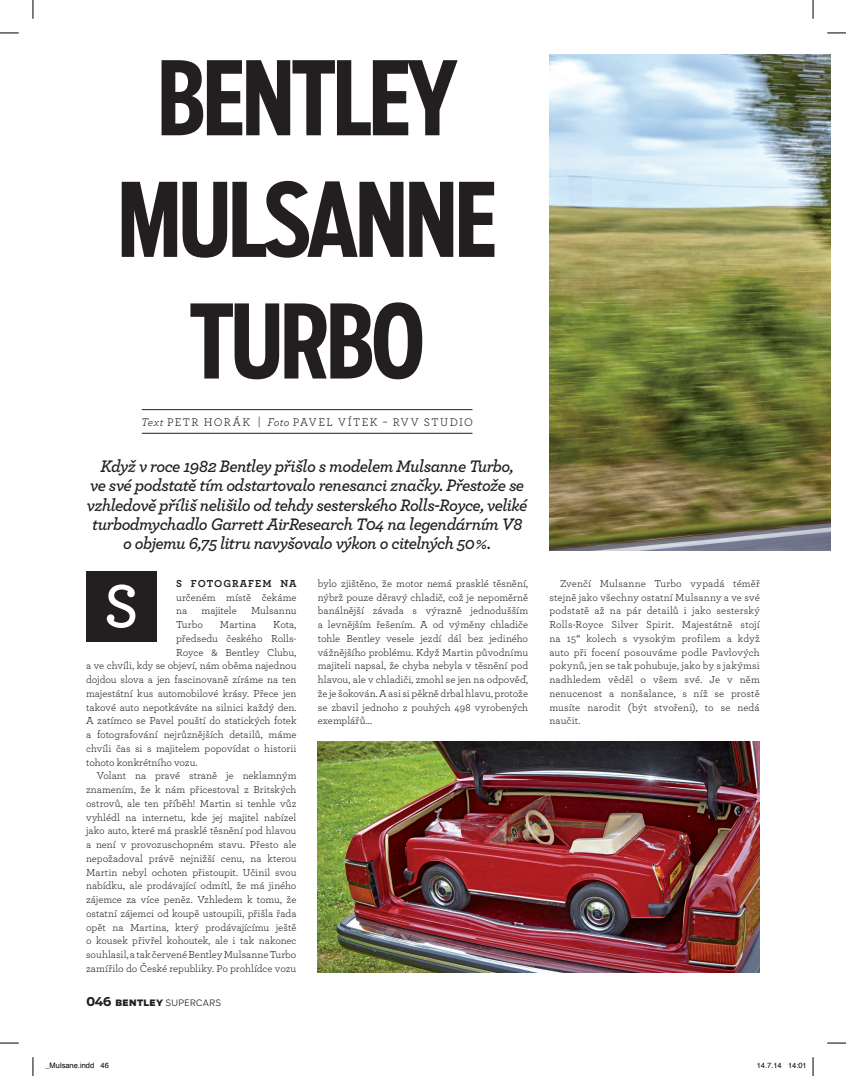
<style>
.page{position:relative;width:846px;height:1076px;background:#fff}
.page>*{position:absolute;margin:0;border:0;box-sizing:border-box;transform-origin:0 0}
.t1{font:700 101.38px/121.6px "Salvo Sans Extra Cond";letter-spacing:-.03em;color:#231f20;text-align:center}
.t2{font:600 63.75px "Archer";color:#fff}
.t3{font:italic 600 17.5px/19.4px "Archer";letter-spacing:-.035em;color:#231f20;text-align:center}
.t4{font:11.62px "Archer";letter-spacing:.12em;color:#231f20}
.t5{font:10.62px/13.8px "Archer";color:#231f20;text-align:justify}
.t6{font:700 10.62px "Archer";letter-spacing:.09em;color:#231f20}
.t7{font:300 8.75px "Salvo Sans";letter-spacing:.03em;color:#231f20}
.t8{font:7.5px "Helvetica";color:#000}
.s1{font-style:italic}
.s2{font-weight:700;font-size:12.5px}
.s3{font-weight:900}
</style>
<div class="page">
<hr style="left:142px;top:409px;width:330px;height:1px;background:#231f20">
<hr style="left:142px;top:433px;width:330px;height:1px;background:#231f20">
<img style="left:549px;top:54px;width:281px;height:496px">
<div style="left:86px;top:571px;width:71px;height:71px;background:#231f20"></div>
<img style="left:318px;top:741px;width:441px;height:231px">
<svg style="left:0;top:32px;width:19px;height:2px"></svg>
<svg style="left:827px;top:32px;width:18px;height:2px"></svg>
<svg style="left:0;top:1042px;width:19px;height:2px"></svg>
<svg style="left:827px;top:1042px;width:18px;height:2px"></svg>
<svg style="left:32px;top:0;width:2px;height:19px"></svg>
<svg style="left:32px;top:1057px;width:2px;height:19px"></svg>
<svg style="left:812px;top:0;width:1px;height:19px"></svg>
<svg style="left:812px;top:1057px;width:1px;height:19px"></svg>
<h1 class="t1" style="left:117px;top:38px;width:381px">BENTLEY<br>MULSANNE<br>TURBO</h1>
<p class="t4" style="left:141px;top:414px;width:333px"><span class="s1">Text</span> Petr Hor ák | <span class="s1">Foto</span> Pav el Vítek – RVV Studio</p>
<p class="t3" style="left:87px;top:455px;width:442px">Když v roce 1982 Bentley přišlo s modelem Mulsanne Turbo,<br>ve své podstatě tím odstartovalo renesanci značky. Přestože se vzhledově příliš nelišilo od tehdy sesterského Rolls-Royce, veliké turbodmychadlo Garrett AirResearch T04 na legendárním V8 o objemu 6,75 litru navyšovalo výkon o citelných 50 %.</p>
<p class="t6" style="left:176px;top:575px;width:122px">S FOTOGRAFEM NA</p>
<p class="t5" style="left:176px;top:590px;width:122px">určeném místě čekáme na</p>
<h2 class="t2" style="left:104px;top:558px;width:37px">S</h2>
<p class="t5" style="left:201px;top:603px;width:37px">majitele</p>
<p class="t5" style="left:251px;top:603px;width:47px">Mulsannu</p>
<p class="t5" style="left:176px;top:617px;width:28px">Turbo</p>
<p class="t5" style="left:220px;top:617px;width:38px">Martina</p>
<p class="t5" style="left:273px;top:617px;width:25px">Kota,</p>
<p class="t5" style="left:176px;top:631px;width:122px">předsedu českého Rolls-</p>
<p class="t5" style="left:176px;top:645px;width:122px">Royce &amp; Bentley Clubu,</p>
<p class="t5" style="left:86px;top:658px;width:212px">a ve chvíli, kdy se objeví, nám oběma najednou</p>
<p class="t5" style="left:86px;top:672px;width:212px">dojdou slova a jen fascinovaně zíráme na ten</p>
<p class="t5" style="left:86px;top:686px;width:212px">majestátní kus automobilové krásy. Přece jen</p>
<p class="t5" style="left:86px;top:700px;width:212px">takové auto nepotkáváte na silnici každý den.</p>
<p class="t5" style="left:86px;top:713px;width:212px">A zatímco se Pavel pouští do statických fotek</p>
<p class="t5" style="left:86px;top:727px;width:212px">a fotografování nejrůznějších detailů, máme</p>
<p class="t5" style="left:86px;top:741px;width:212px">chvíli čas si s majitelem popovídat o historii</p>
<p class="t5" style="left:86px;top:755px;width:113px">tohoto konkrétního vozu.</p>
<p class="t5" style="left:97px;top:768px;width:201px">Volant na pravé straně je neklamným</p>
<p class="t5" style="left:86px;top:782px;width:212px">znamením, že k nám přicestoval z Britských</p>
<p class="t5" style="left:86px;top:796px;width:212px">ostrovů, ale ten příběh! Martin si tenhle vůz</p>
<p class="t5" style="left:86px;top:810px;width:212px">vyhlédl na internetu, kde jej majitel nabízel</p>
<p class="t5" style="left:86px;top:823px;width:212px">jako auto, které má prasklé těsnění pod hlavou</p>
<p class="t5" style="left:86px;top:837px;width:212px">a není v provozuschopném stavu. Přesto ale</p>
<p class="t5" style="left:86px;top:851px;width:212px">nepožadoval právě nejnižší cenu, na kterou</p>
<p class="t5" style="left:86px;top:865px;width:212px">Martin nebyl ochoten přistoupit. Učinil svou</p>
<p class="t5" style="left:86px;top:878px;width:212px">nabídku, ale prodávající odmítl, že má jiného</p>
<p class="t5" style="left:86px;top:892px;width:212px">zájemce za více peněz. Vzhledem k tomu, že</p>
<p class="t5" style="left:86px;top:906px;width:212px">ostatní zájemci od koupě ustoupili, přišla řada</p>
<p class="t5" style="left:86px;top:920px;width:212px">opět na Martina, který prodávajícímu ještě</p>
<p class="t5" style="left:86px;top:933px;width:212px">o kousek přivřel kohoutek, ale i tak nakonec</p>
<p class="t5" style="left:86px;top:947px;width:212px">souhlasil, a tak červené Bentley Mulsanne Turbo</p>
<p class="t5" style="left:86px;top:961px;width:212px">zamířilo do České republiky. Po prohlídce vozu</p>
<p class="t7" style="left:86px;top:997px;width:137px"><span class="s2">046</span> <span class="s3">BENTLEY</span> SUPERCARS</p>
<p class="t5" style="left:318px;top:576px;width:212px">bylo zjištěno, že motor nemá prasklé těsnění, nýbrž pouze děravý chladič, což je nepoměrně banálnější závada s výrazně jednodušším a levnějším řešením. A od výměny chladiče tohle Bentley vesele jezdí dál bez jediného vážnějšího problému. Když Martin původnímu majiteli napsal, že chyba nebyla v těsnění pod hlavou, ale v chladiči, zmohl se jen na odpověď, že je šokován. A asi si pěkně drbal hlavu, protože se zbavil jednoho z pouhých 498 vyrobených exemplářů...</p>
<p class="t5" style="left:549px;top:576px;width:212px;text-indent:11px">Zvenčí Mulsanne Turbo vypadá téměř stejně jako všechny ostatní Mulsanny a ve své podstatě až na pár detailů i jako sesterský Rolls-Royce Silver Spirit. Majestátně stojí na 15“ kolech s vysokým profilem a když auto při focení posouváme podle Pavlových pokynů, jen se tak pohubuje, jako by s jakýmsi nadhledem věděl o všem své. Je v něm nenucenost a nonšalance, s níž se prostě musíte narodit (být stvořeni), to se nedá naučit.</p>
<p class="t8" style="left:45px;top:1060px;width:65px">_Mulsane.indd 46</p>
<p class="t8" style="left:756px;top:1060px;width:52px">14.7.14 14:01</p>
</div>
